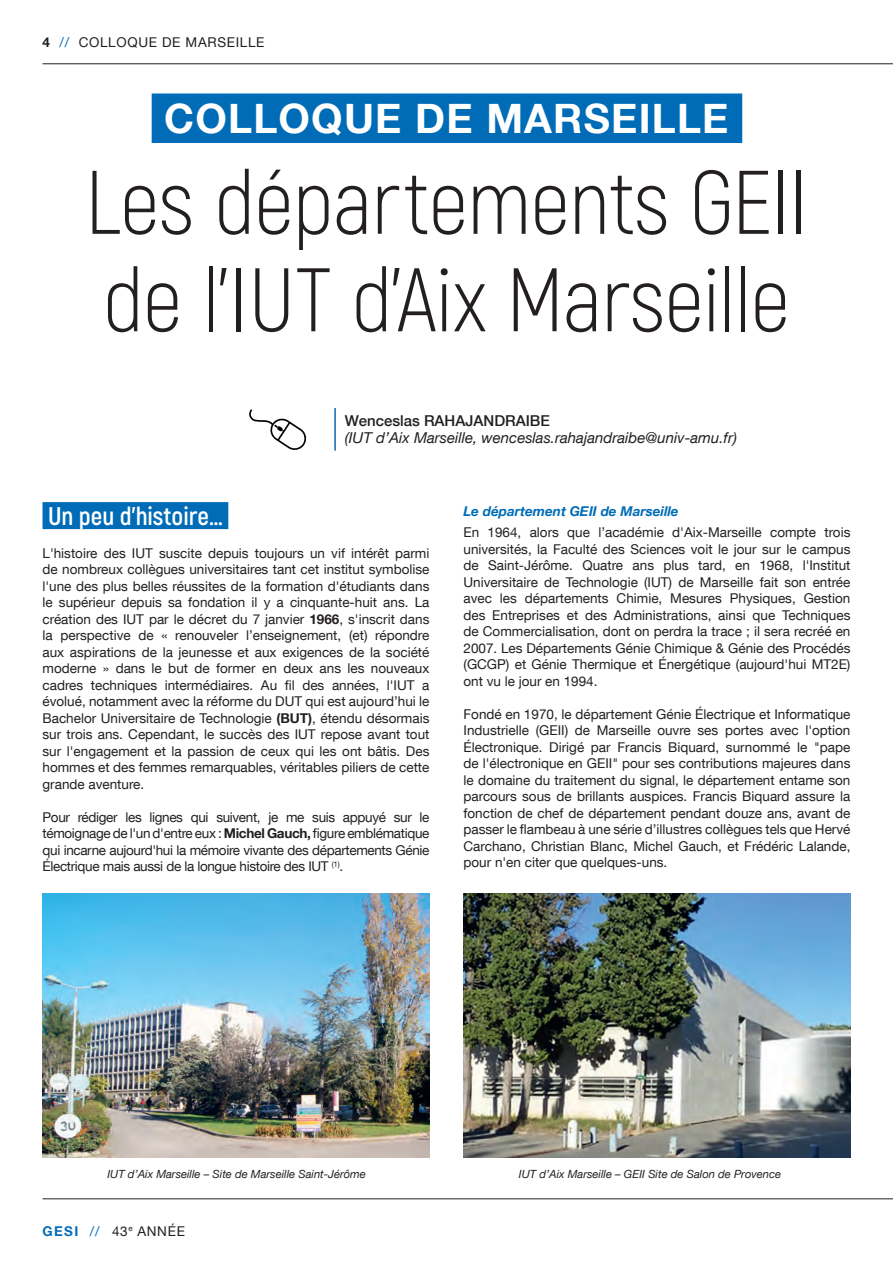
<style>
.page{position:relative;width:893px;height:1263px;background:#fff}
.page>*{position:absolute;margin:0;border:0;box-sizing:border-box;transform-origin:0 0}
.t1{font:300 90px/97.5px "Akrobat";letter-spacing:-.01em;color:#231f20}
.t2{font:700 40.5px "Helvetica Neue LT Com";letter-spacing:.03em;color:#fff}
.t3{font:700 25.5px "Akrobat";color:#fff}
.t4{font:italic 15px "Helvetica Neue LT Com";color:#231f20}
.t5{font:500 15px "Helvetica Neue LT Com";color:#231f20}
.t6{font:13.5px/16.5px "Helvetica Neue LT Com";color:#231f20;text-align:justify}
.t7{font:italic 700 13.5px "Helvetica Neue LT Com";color:#006cb7}
.t8{font:13.5px "Helvetica Neue LT Com";letter-spacing:.05em;color:#231f20}
.t9{font:italic 11.25px "Helvetica Neue LT Com";color:#231f20}
.s1{font-weight:700}
.s2{color:#006cb7}
.s3{font-weight:700;color:#006cb7}
</style>
<div class="page">
<hr style="left:43px;top:63px;width:850px;height:1px;background:#231f20">
<hr style="left:43px;top:1198px;width:850px;height:1px;background:#231f20">
<div style="left:152px;top:93px;width:590px;height:50px;background:#006cb7"></div>
<div style="left:43px;top:502px;width:185px;height:27px;background:#006cb7"></div>
<hr style="left:334px;top:408px;width:2px;height:43px;background:#006cb7">
<svg style="left:249px;top:409px;width:58px;height:41px"></svg>
<img style="left:43px;top:894px;width:386px;height:263px">
<img style="left:463px;top:894px;width:387px;height:263px">
<p class="t8" style="left:43px;top:34px;width:224px"><span class="s1">4</span> <span class="s2">//</span> COLLOQUE DE MARSEILLE</p>
<h2 class="t2" style="left:164px;top:93px;width:566px">COLLOQUE DE MARSEILLE</h2>
<h1 class="t1" style="left:85px;top:153px;width:724px">Les départements GEII de l’IUT d’Aix Marseille</h1>
<p class="t5" style="left:345px;top:412px;width:207px">Wenceslas RAHAJANDRAIBE</p>
<p class="t4" style="left:345px;top:428px;width:394px">(IUT d’Aix Marseille, wenceslas.rahajandraibe@univ-amu.fr)</p>
<h3 class="t3" style="left:48px;top:500px;width:176px">Un peu d’histoire…</h3>
<p class="t6" style="left:43px;top:544px;width:388px">L'histoire des IUT suscite depuis toujours un vif intérêt parmi de nombreux collègues universitaires tant cet institut symbolise l'une des plus belles réussites de la formation d'étudiants dans le supérieur depuis sa fondation il y a cinquante-huit ans. La création des IUT par le décret du 7 janvier <span class="s1">1966</span>, s'inscrit dans la perspective de « renouveler l’enseignement, (et) répondre aux aspirations de la jeunesse et aux exigences de la société moderne » dans le but de former en deux ans les nouveaux cadres techniques intermédiaires. Au fil des années, l'IUT a évolué, notamment avec la réforme du DUT qui est aujourd’hui le Bachelor Universitaire de Technologie <span class="s1">(BUT)</span>, étendu désormais sur trois ans. Cependant, le succès des IUT repose avant tout sur l'engagement et la passion de ceux qui les ont bâtis. Des hommes et des femmes remarquables, véritables piliers de cette grande aventure.</p>
<p class="t6" style="left:43px;top:808px;width:388px">Pour rédiger les lignes qui suivent, je me suis appuyé sur le témoignage de l'un d'entre eux : <span class="s1">Michel Gauch,</span> figure emblématique qui incarne aujourd'hui la mémoire vivante des départements Génie Électrique mais aussi de la longue histoire des IUT <sup>(1)</sup>.</p>
<p class="t7" style="left:463px;top:503px;width:217px">Le département GEII de Marseille</p>
<p class="t6" style="left:463px;top:524px;width:388px">En 1964, alors que l’académie d'Aix-Marseille compte trois universités, la Faculté des Sciences voit le jour sur le campus de Saint-Jérôme. Quatre ans plus tard, en 1968, l'Institut Universitaire de Technologie (IUT) de Marseille fait son entrée avec les départements Chimie, Mesures Physiques, Gestion des Entreprises et des Administrations, ainsi que Techniques de Commercialisation, dont on perdra la trace ; il sera recréé en 2007. Les Départements Génie Chimique &amp; Génie des Procédés (GCGP) et Génie Thermique et Énergétique (aujourd'hui MT2E) ont vu le jour en 1994.</p>
<p class="t6" style="left:463px;top:705px;width:388px">Fondé en 1970, le département Génie Électrique et Informatique Industrielle (GEII) de Marseille ouvre ses portes avec l'option Électronique. Dirigé par Francis Biquard, surnommé le "pape de l'électronique en GEII" pour ses contributions majeures dans le domaine du traitement du signal, le département entame son parcours sous de brillants auspices. Francis Biquard assure la fonction de chef de département pendant douze ans, avant de passer le flambeau à une série d’illustres collègues tels que Hervé Carchano, Christian Blanc, Michel Gauch, et Frédéric Lalande, pour n'en citer que quelques-uns.</p>
<p class="t9" style="left:107px;top:1167px;width:260px">IUT d’Aix Marseille – Site de Marseille Saint-Jérôme</p>
<p class="t9" style="left:519px;top:1167px;width:264px">IUT d’Aix Marseille – GEII Site de Salon de Provence</p>
<p class="t6" style="left:43px;top:1222px;width:144px"><span class="s3">GESI</span> <span class="s2">//</span> 43<sup>e</sup> ANNÉE</p>
</div>
